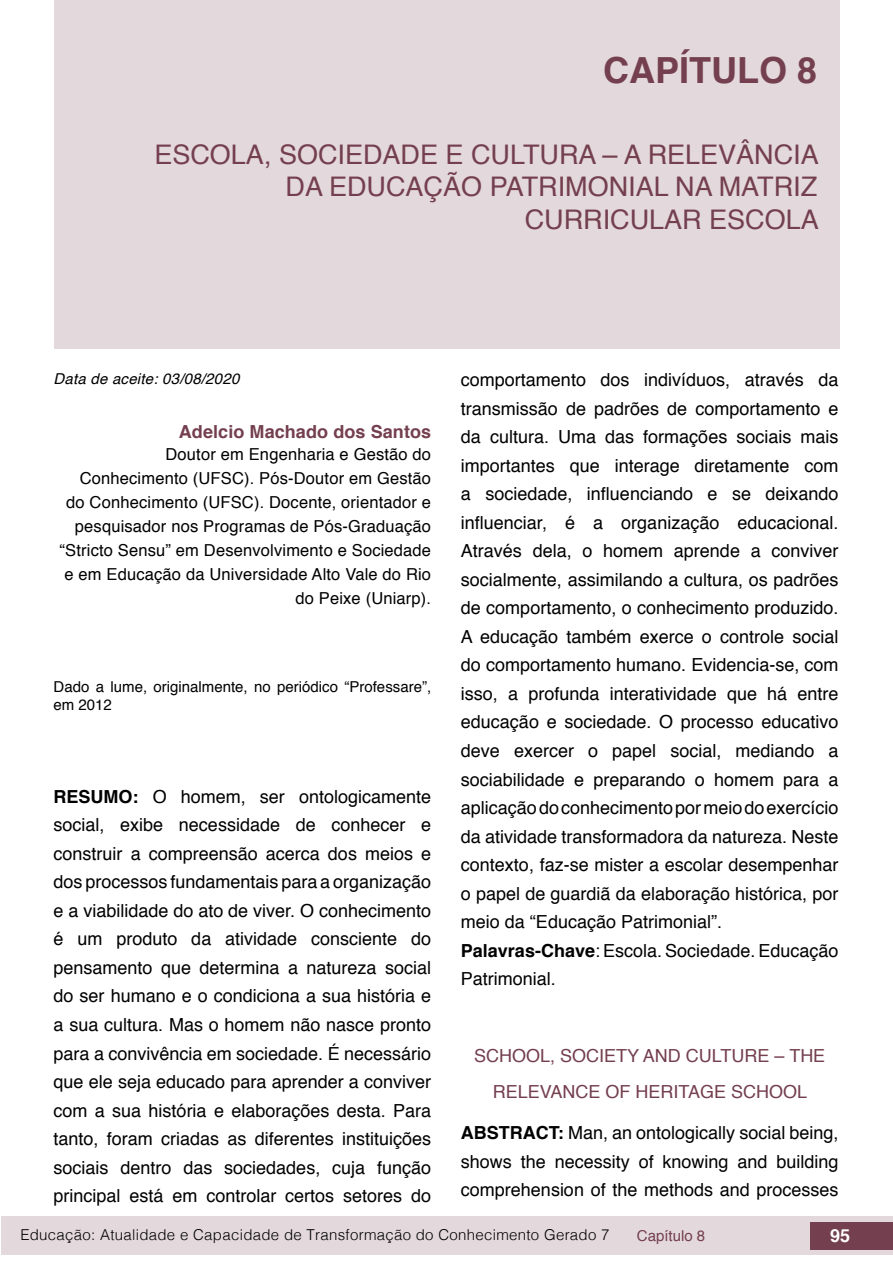
<style>
.page{position:relative;width:893px;height:1263px;background:#fff}
.page>*{position:absolute;margin:0;border:0;box-sizing:border-box;transform-origin:0 0}
.capitulos{font:700 36px "Helvetica";color:#743f4f}
.nome_artigos{font:27px/32.4px "Helvetica";color:#743f4f;text-align:right}
.Resumos_e_PC_TXT{font:18px/28.5px "Helvetica";color:#000;text-align:justify}
.título_Inglês{font:18px/36px "Helvetica";color:#743f4f;text-align:center}
.nome_autores{font:700 18px "Helvetica";letter-spacing:.005em;color:#743f4f}
.t1{font:700 18px "Helvetica";color:#fff}
.info_autores{font:16.5px/24px "Helvetica";letter-spacing:.01em;color:#000;text-align:right}
.t2{font:300 15px "Helvetica";letter-spacing:.02em;color:#000}
.referencias_finais{font:15px/18px "Helvetica";color:#000}
.t3{font:italic 15px "Helvetica";letter-spacing:.015em;color:#000}
.t4{font:15px "Helvetica";color:#743f4f}
.s1{font-weight:700}
</style>
<div class="page">
<div style="left:1px;top:1216px;width:891px;height:38px;background:#e3d8dc"></div>
<div style="left:810px;top:1222px;width:83px;height:27px;background:#743f4f"></div>
<div style="left:54px;top:0;width:785px;height:349px;background:#e3d8dc"></div>
<p class="capitulos" style="left:603px;top:41px;width:216px">CAPÍTULO 8</p>
<p class="nome_artigos" style="left:154px;top:139px;width:666px">ESCOLA, SOCIEDADE E CULTURA – A RELEVÂNCIA<br>DA EDUCAÇÃO PATRIMONIAL NA MATRIZ<br>CURRICULAR ESCOLA</p>
<p class="t3" style="left:54px;top:367px;width:187px">Data de aceite: 03/08/2020</p>
<p class="nome_autores" style="left:179px;top:417px;width:254px">Adelcio Machado dos Santos</p>
<p class="info_autores" style="left:60px;top:443px;width:373px">Doutor em Engenharia e Gestão do Conhecimento (UFSC). Pós-Doutor em Gestão do Conhecimento (UFSC). Docente, orientador e pesquisador nos Programas de Pós-Graduação “Stricto Sensu” em Desenvolvimento e Sociedade e em Educação da Universidade Alto Vale do Rio do Peixe (Uniarp).</p>
<p class="referencias_finais" style="left:54px;top:678px;width:379px">Dado a lume, originalmente, no periódico “Professare”, em 2012</p>
<p class="Resumos_e_PC_TXT" style="left:54px;top:783px;width:379px"><span class="s1">RESUMO:</span> O homem, ser ontologicamente social, exibe necessidade de conhecer e construir a compreensão acerca dos meios e dos processos fundamentais para a organização e a viabilidade do ato de viver. O conhecimento é um produto da atividade consciente do pensamento que determina a natureza social do ser humano e o condiciona a sua história e a sua cultura. Mas o homem não nasce pronto para a convivência em sociedade. É necessário que ele seja educado para aprender a conviver com a sua história e elaborações desta. Para tanto, foram criadas as diferentes instituições sociais dentro das sociedades, cuja função principal está em controlar certos setores do</p>
<p class="Resumos_e_PC_TXT" style="left:461px;top:366px;width:379px">comportamento dos indivíduos, através da transmissão de padrões de comportamento e da cultura. Uma das formações sociais mais importantes que interage diretamente com a sociedade, influenciando e se deixando influenciar, é a organização educacional.<br>Através dela, o homem aprende a conviver socialmente, assimilando a cultura, os padrões de comportamento, o conhecimento produzido.<br>A educação também exerce o controle social do comportamento humano. Evidencia-se, com isso, a profunda interatividade que há entre educação e sociedade. O processo educativo deve exercer o papel social, mediando a sociabilidade e preparando o homem para a aplicação do conhecimento por meio do exercício da atividade transformadora da natureza. Neste contexto, faz-se mister a escolar desempenhar o papel de guardiã da elaboração histórica, por meio da “Educação Patrimonial”.</p>
<p class="Resumos_e_PC_TXT" style="left:461px;top:936px;width:379px"><span class="s1">Palavras-Chave</span>: Escola. Sociedade. Educação<br>Patrimonial.</p>
<p class="título_Inglês" style="left:474px;top:1038px;width:353px">SCHOOL, SOCIETY AND CULTURE – THE<br>RELEVANCE OF HERITAGE SCHOOL</p>
<p class="Resumos_e_PC_TXT" style="left:461px;top:1119px;width:379px"><span class="s1">ABSTRACT:</span> Man, an ontologically social being, shows the necessity of knowing and building comprehension of the methods and processes</p>
<p class="t2" style="left:20px;top:1222px;width:591px">Educação: Atualidade e Capacidade de Transformação do Conhecimento Gerado 7</p>
<p class="t4" style="left:637px;top:1224px;width:70px">Capítulo 8</p>
<p class="t1" style="left:830px;top:1221px;width:22px">95</p>
</div>
